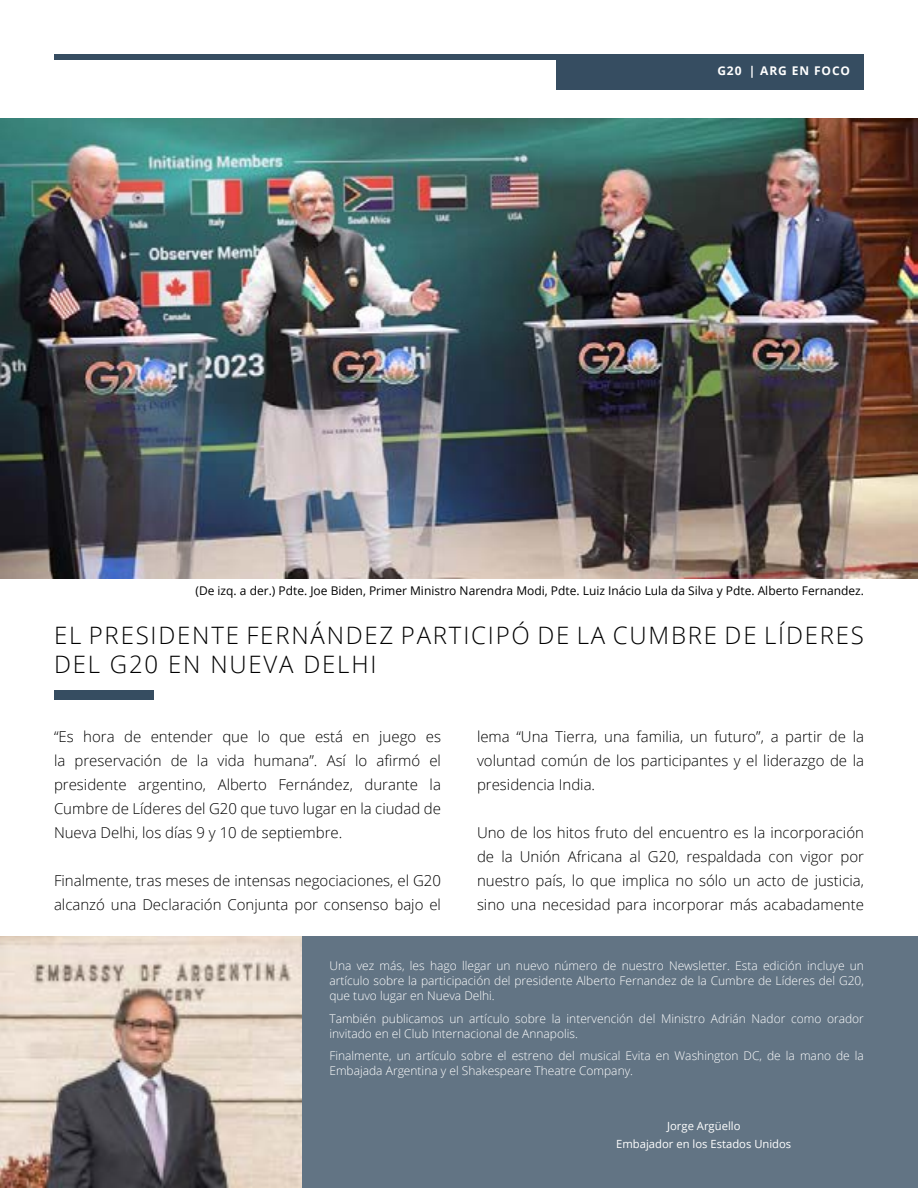
<style>
.page{position:relative;width:918px;height:1188px;background:#fff}
.page>*{position:absolute;margin:0;border:0;box-sizing:border-box;transform-origin:0 0}
.t1{font:300 24px/28.8px "Open Sans";letter-spacing:.075em;color:#000}
.t2{font:300 15px/24px "Open Sans";color:#000;text-align:justify}
.t3{font:300 12px/15px "Open Sans";color:#fff}
.t4{font:12px "Open Sans";color:#000}
.t5{font:700 12px "Open Sans";letter-spacing:.075em;color:#fff}
.t6{font:11.25px/18px "Open Sans";color:#fff;text-align:center}
</style>
<div class="page">
<div style="left:54px;top:54px;width:810px;height:5px;background:#364d61"></div>
<div style="left:556px;top:54px;width:308px;height:36px;background:#364d61"></div>
<img style="left:0;top:118px;width:918px;height:461px">
<div style="left:54px;top:690px;width:100px;height:10px;background:#364d61"></div>
<div style="left:54px;top:936px;width:864px;height:252px;background:#627484"></div>
<img style="left:0;top:936px;width:302px;height:252px">
<p class="t5" style="left:717px;top:62px;width:134px">G20 | ARG EN FOCO</p>
<p class="t4" style="left:195px;top:582px;width:670px">(De izq. a der.) Pdte. Joe Biden, Primer Ministro Narendra Modi, Pdte. Luiz Inácio Lula da Silva y Pdte. Alberto Fernandez.</p>
<h1 class="t1" style="left:54px;top:620px;width:812px">EL PRESIDENTE FERNÁNDEZ PARTICIPÓ DE LA CUMBRE DE LÍDERES<br>DEL G20 EN NUEVA DELHI</h1>
<p class="t2" style="left:54px;top:724px;width:389px">“Es hora de entender que lo que está en juego es la preservación de la vida humana”. Así lo afirmó el presidente argentino, Alberto Fernández, durante la Cumbre de Líderes del G20 que tuvo lugar en la ciudad de Nueva Delhi, los días 9 y 10 de septiembre.</p>
<p class="t2" style="left:54px;top:868px;width:389px">Finalmente, tras meses de intensas negociaciones, el G20 alcanzó una Declaración Conjunta por consenso bajo el</p>
<p class="t2" style="left:477px;top:724px;width:389px">lema “Una Tierra, una familia, un futuro”, a partir de la voluntad común de los participantes y el liderazgo de la presidencia India.</p>
<p class="t2" style="left:477px;top:820px;width:389px">Uno de los hitos fruto del encuentro es la incorporación de la Unión Africana al G20, respaldada con vigor por nuestro país, lo que implica no sólo un acto de justicia, sino una necesidad para incorporar más acabadamente</p>
<p class="t3" style="left:329px;top:958px;width:536px;text-align:justify">Una vez más, les hago llegar un nuevo número de nuestro Newsletter. Esta edición incluye un artículo sobre la participación del presidente Alberto Fernandez de la Cumbre de Líderes del G20, que tuvo lugar en Nueva Delhi.</p>
<p class="t3" style="left:329px;top:1011px;width:536px">También publicamos un artículo sobre la intervención del Ministro Adrián Nador como orador invitado en el Club Internacional de Annapolis.</p>
<p class="t3" style="left:329px;top:1048px;width:536px">Finalmente, un artículo sobre el estreno del musical Evita en Washington DC, de la mano de la<br>Embajada Argentina y el Shakespeare Theatre Company.</p>
<p class="t6" style="left:616px;top:1117px;width:177px">Jorge Argüello<br>Embajador en los Estados Unidos</p>
</div>
